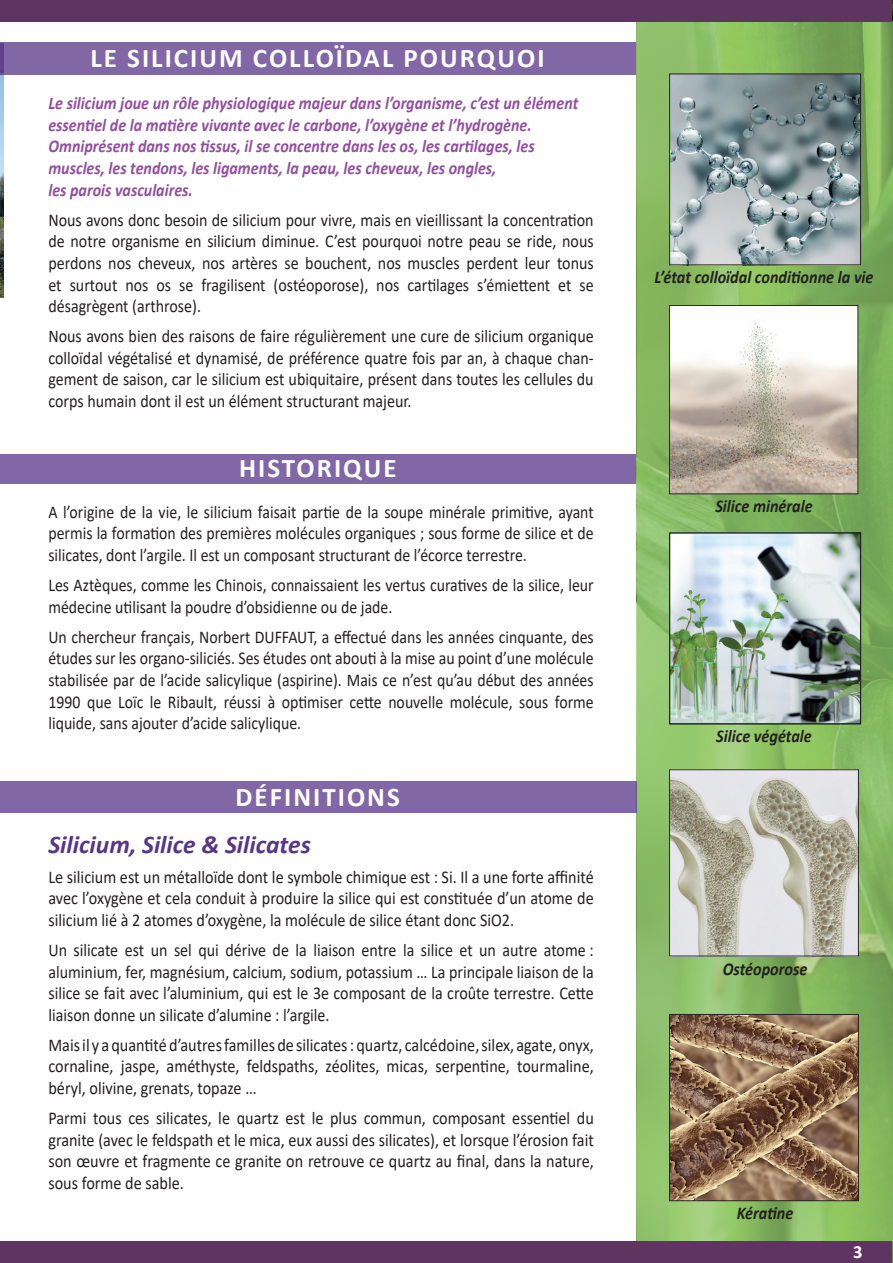
<style>
.page{position:relative;width:893px;height:1263px;background:#fff}
.page>*{position:absolute;margin:0;border:0;box-sizing:border-box;transform-origin:0 0}
.t1{font:700 27px "Calibri";letter-spacing:.075em;color:#fff}
.t2{font:italic 700 25.5px "Calibri";color:#573587}
.t3{font:700 18.6px "Calibri";color:#fff}
.t4{font:18px/21.6px "Calibri";color:#231f20;text-align:justify;scale:.89 1}
.t5{font:18px/21.6px "Calibri";color:#231f20;text-align:justify;scale:.88 1}
.t6{font:18px/21.6px "Calibri";color:#231f20;text-align:justify;scale:.9 1}
.t7{font:italic 700 18px/21.6px "Calibri";color:#924e9f;scale:.89 1}
.t8{font:italic 700 18px "Calibri";color:#231f20;scale:.9 1}
</style>
<div class="page">
<img style="left:0;top:75px;width:3px;height:222px">
<svg style="left:637px;top:21px;width:256px;height:1221px;background:#86b863"></svg>
<img style="left:671px;top:307px;width:185px;height:185px">
<div style="left:0;top:454px;width:635px;height:30px;background:#8167a5"></div>
<div style="left:669px;top:305px;width:189px;height:189px;border:1px solid #231f20"></div>
<div style="left:0;top:0;width:891px;height:21px;background:#5e3561"></div>
<div style="left:0;top:1242px;width:891px;height:21px;background:#5e3561"></div>
<div style="left:0;top:42px;width:636px;height:33px;background:#8167a5"></div>
<div style="left:0;top:781px;width:637px;height:31px;background:#8167a5"></div>
<img style="left:671px;top:76px;width:188px;height:187px">
<img style="left:671px;top:771px;width:186px;height:183px">
<img style="left:671px;top:1016px;width:186px;height:183px">
<img style="left:671px;top:534px;width:188px;height:188px">
<div style="left:669px;top:74px;width:192px;height:191px;border:1px solid #231f20"></div>
<div style="left:669px;top:769px;width:190px;height:187px;border:1px solid #231f20"></div>
<div style="left:669px;top:1014px;width:190px;height:187px;border:1px solid #231f20"></div>
<div style="left:669px;top:532px;width:192px;height:192px;border:1px solid #231f20"></div>
<h1 class="t1" style="left:90px;top:39px;width:456px">LE SILICIUM COLLOÏDAL POURQUOI</h1>
<p class="t7" style="left:48px;top:92px;width:597px">Le silicium joue un rôle physiologique majeur dans l’organisme, c’est un élément essentiel de la matière vivante avec le carbone, l’oxygène et l’hydrogène.<br>Omniprésent dans nos tissus, il se concentre dans les os, les cartilages, les muscles, les tendons, les ligaments, la peau, les cheveux, les ongles,<br>les parois vasculaires.</p>
<p class="t4" style="left:48px;top:208px;width:614px">Nous avons donc besoin de silicium pour vivre, mais en vieillissant la concentration de notre organisme en silicium diminue. C’est pourquoi notre peau se ride, nous perdons nos cheveux, nos artères se bouchent, nos muscles perdent leur tonus et surtout nos os se fragilisent (ostéoporose), nos cartilages s’émiettent et se désagrègent (arthrose).</p>
<p class="t4" style="left:48px;top:325px;width:614px">Nous avons bien des raisons de faire régulièrement une cure de silicium organique colloïdal végétalisé et dynamisé, de préférence quatre fois par an, à chaque chan&shy;gement de saison, car le silicium est ubiquitaire, présent dans toutes les cellules du corps humain dont il est un élément structurant majeur.</p>
<h1 class="t1" style="left:239px;top:449px;width:159px">HISTORIQUE</h1>
<p class="t5" style="left:48px;top:501px;width:621px">A l’origine de la vie, le silicium faisait partie de la soupe minérale primitive, ayant permis la formation des premières molécules organiques ; sous forme de silice et de silicates, dont l’argile. Il est un composant structurant de l’écorce terrestre.</p>
<p class="t5" style="left:48px;top:574px;width:621px">Les Aztèques, comme les Chinois, connaissaient les vertus curatives de la silice, leur médecine utilisant la poudre d’obsidienne ou de jade.</p>
<p class="t5" style="left:48px;top:626px;width:621px">Un chercheur français, Norbert DUFFAUT, a effectué dans les années cinquante, des études sur les organo-siliciés. Ses études ont abouti à la mise au point d’une molécule stabilisée par de l’acide salicylique (aspirine). Mais ce n’est qu’au début des années 1990 que Loïc le Ribault, réussi à optimiser cette nouvelle molécule, sous forme liquide, sans ajouter d’acide salicylique.</p>
<h1 class="t1" style="left:235px;top:777px;width:166px">DÉFINITIONS</h1>
<h2 class="t2" style="left:48px;top:826px;width:264px">Silicium, Silice &amp; Silicates</h2>
<p class="t6" style="left:48px;top:865px;width:607px">Le silicium est un métalloïde dont le symbole chimique est : Si. Il a une forte affinité avec l’oxygène et cela conduit à produire la silice qui est constituée d’un atome de silicium lié à 2 atomes d’oxygène, la molécule de silice étant donc SiO2.</p>
<p class="t4" style="left:48px;top:939px;width:614px">Un silicate est un sel qui dérive de la liaison entre la silice et un autre atome : aluminium, fer, magnésium, calcium, sodium, potassium … La principale liaison de la silice se fait avec l’aluminium, qui est le 3e composant de la croûte terrestre. Cette liaison donne un silicate d’alumine : l’argile.</p>
<p class="t6" style="left:48px;top:1034px;width:608px">Mais il y a quantité d’autres familles de silicates : quartz, calcédoine, silex, agate, onyx, cornaline, jaspe, améthyste, feldspaths, zéolites, micas, serpentine, tourmaline, béryl, olivine, grenats, topaze …</p>
<p class="t6" style="left:48px;top:1107px;width:607px">Parmi tous ces silicates, le quartz est le plus commun, composant essentiel du granite (avec le feldspath et le mica, eux aussi des silicates), et lorsque l’érosion fait son œuvre et fragmente ce granite on retrouve ce quartz au final, dans la nature, sous forme de sable.</p>
<p class="t8" style="left:655px;top:264px;width:245px">L’état colloïdal conditionne la vie</p>
<p class="t8" style="left:715px;top:493px;width:110px">Silice minérale</p>
<p class="t8" style="left:716px;top:723px;width:108px">Silice végétale</p>
<p class="t8" style="left:723px;top:956px;width:96px">Ostéoporose</p>
<p class="t8" style="left:737px;top:1200px;width:65px">Kératine</p>
<p class="t3" style="left:853px;top:1239px;width:11px">3</p>
</div>
